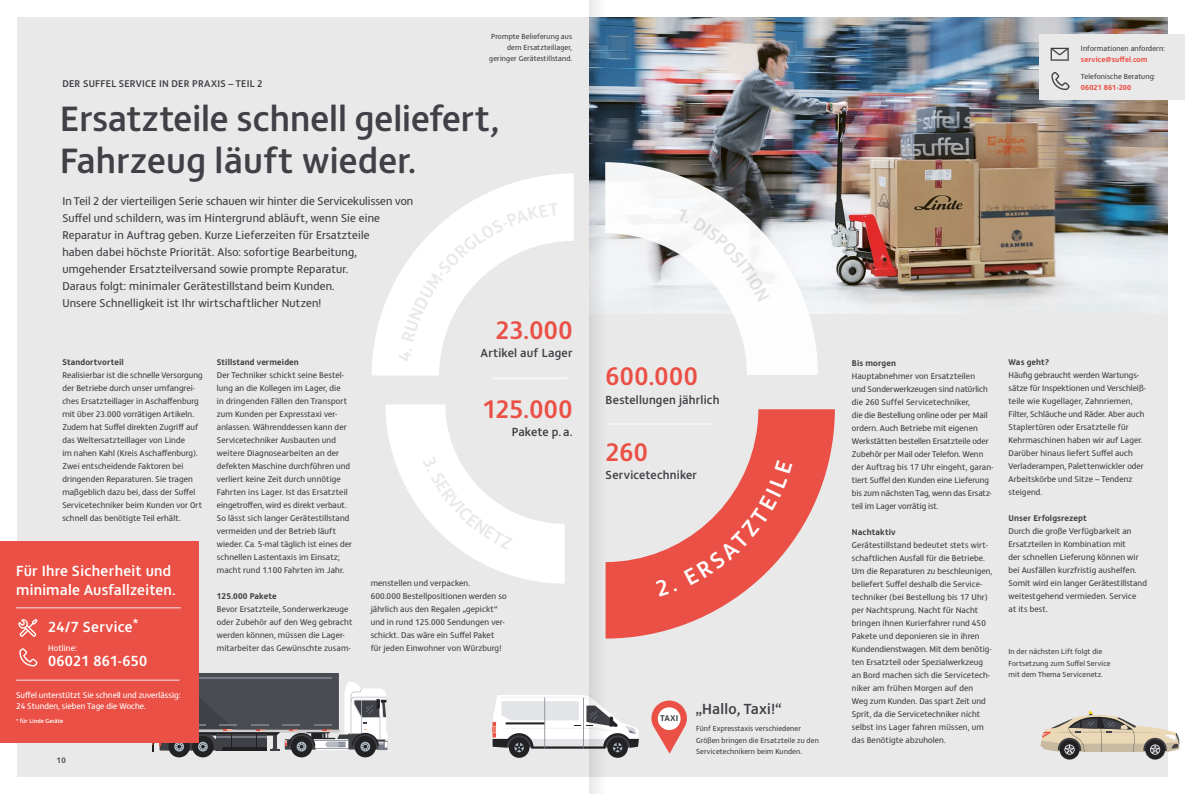
<style>
.page{position:relative;width:1185px;height:794px;background:#fff}
.page>*{position:absolute;margin:0;border:0;box-sizing:border-box;transform-origin:0 0}
.t1{font:500 36px/42px "FS Matthew";letter-spacing:-.005em;color:#404146}
.t2{font:500 26px "FS Matthew";letter-spacing:.02em;color:#ea5045}
.t3{font:500 15px/19.5px "FS Matthew";letter-spacing:.015em;color:#fff}
.t4{font:500 15px "FS Matthew";letter-spacing:.015em;color:#404146}
.t5{font:500 12px "FS Matthew";letter-spacing:.015em;color:#404146}
.t6{font:11.5px/17px "FS Matthew";letter-spacing:.015em;color:#404146}
.t7{font:500 10px "FS Matthew";letter-spacing:.02em;color:#404146}
.t8{font:8.5px/13px "FS Matthew";letter-spacing:.01em;color:#404146}
.t9{font:700 8.5px "FS Matthew";letter-spacing:.015em;color:#404146}
.t10{font:8.5px/11.5px "FS Matthew";letter-spacing:.005em;color:#fff}
.t11{font:500 8px "FS Matthew";color:#404146}
.t12{font:7.5px/11.5px "FS Matthew";letter-spacing:.015em;color:#404146}
.t13{font:700 7.5px "FS Matthew";letter-spacing:.015em;color:#ea5045}
.t14{font:500 6px "FS Matthew";letter-spacing:.005em;color:#fff}
</style>
<div class="page">
<div style="left:17px;top:17px;width:1151px;height:760px;background:#e9e9e9"></div>
<div style="left:168px;top:736px;width:22px;height:21px;background:#222225;border-radius:50%"></div>
<div style="left:192px;top:736px;width:22px;height:21px;background:#222225;border-radius:50%"></div>
<div style="left:291px;top:736px;width:21px;height:21px;background:#222225;border-radius:50%"></div>
<div style="left:355px;top:736px;width:21px;height:21px;background:#222225;border-radius:50%"></div>
<svg style="left:152px;top:673px;width:236px;height:79px"></svg>
<div style="left:509px;top:737px;width:20px;height:21px;background:#222225;border-radius:50%"></div>
<svg style="left:492px;top:695px;width:98px;height:57px"></svg>
<svg style="left:1041px;top:711px;width:139px;height:48px"></svg>
<img style="left:640px;top:17px;width:528px;height:296px">
<svg style="left:372px;top:173px;width:202px;height:202px"></svg>
<hr style="left:493px;top:378px;width:75px;height:1px;background:#fff">
<div style="left:0;top:541px;width:198px;height:202px;background:#ea5045"></div>
<hr style="left:16px;top:679px;width:163px;height:1px;background:#e9e9e9">
<hr style="left:16px;top:607px;width:165px;height:1px;background:#e9e9e9">
<svg style="left:640px;top:409px;width:195px;height:227px"></svg>
<svg style="left:640px;top:162px;width:178px;height:213px"></svg>
<hr style="left:607px;top:423px;width:104px;height:1px;background:#fff">
<div style="left:1040px;top:34px;width:145px;height:65px;background:#e9e9e9"></div>
<svg style="left:1051px;top:48px;width:18px;height:13px"></svg>
<svg style="left:1051px;top:72px;width:18px;height:18px"></svg>
<svg style="left:651px;top:700px;width:36px;height:53px"></svg>
<div style="left:658px;top:707px;width:23px;height:23px;background:#fff;border-radius:50%"></div>
<svg style="left:18px;top:619px;width:20px;height:17px"></svg>
<svg style="left:19px;top:648px;width:18px;height:18px"></svg>
<svg style="left:590px;top:0;width:50px;height:794px"></svg>
<svg style="left:398px;top:348px;width:14px;height:13px"></svg>
<svg style="left:402px;top:203px;width:157px;height:139px"></svg>
<svg style="left:386px;top:405px;width:179px;height:178px"></svg>
<svg style="left:655px;top:579px;width:23px;height:18px"></svg>
<svg style="left:684px;top:460px;width:108px;height:125px"></svg>
<svg style="left:676px;top:207px;width:94px;height:95px"></svg>
<p class="t7" style="left:62px;top:75px;width:202px">DER SUFFEL SERVICE IN DER PRAXIS – TEIL 2</p>
<p class="t12" style="left:489px;top:30px;width:84px;line-height:11px;text-align:right">Prompte Belieferung aus dem Ersatzteillager, geringer Gerätestillstand.</p>
<h1 class="t1" style="left:60px;top:94px;width:441px">Ersatzteile schnell geliefert,<br>Fahrzeug läuft wieder.</h1>
<p class="t6" style="left:62px;top:192px;width:352px">In Teil 2 der vierteiligen Serie schauen wir hinter die Servicekulissen von Suffel und schildern, was im Hintergrund abläuft, wenn Sie eine Reparatur in Auftrag geben. Kurze Lieferzeiten für Ersatzteile<br>haben dabei höchste Priorität. Also: sofortige Bearbeitung, umgehender Ersatzteilversand sowie prompte Reparatur.<br>Daraus folgt: minimaler Gerätestillstand beim Kunden.<br>Unsere Schnelligkeit ist Ihr wirtschaftlicher Nutzen!</p>
<p class="t9" style="left:62px;top:356px;width:63px">Standortvorteil</p>
<p class="t8" style="left:62px;top:368px;width:142px">Realisierbar ist die schnelle Versorgung der Betriebe durch unser umfangrei&shy;ches Ersatzteillager in Aschaffenburg mit über 23.000 vorrätigen Artikeln.<br>Zudem hat Suffel direkten Zugriff auf das Weltersatzteillager von Linde<br>im nahen Kahl (Kreis Aschaffenburg).<br>Zwei entscheidende Faktoren bei dringenden Reparaturen. Sie tragen maßgeblich dazu bei, dass der Suffel Servicetechniker beim Kunden vor Ort schnell das benötigte Teil erhält.</p>
<h3 class="t3" style="left:16px;top:559px;width:161px">Für Ihre Sicherheit und minimale Ausfallzeiten.</h3>
<h3 class="t3" style="left:48px;top:616px;width:92px">24/7 Service*</h3>
<h3 class="t3" style="left:48px;top:650px;width:101px">06021 861-650</h3>
<p class="t10" style="left:16px;top:688px;width:166px">Suffel unterstützt Sie schnell und zuverlässig:<br>24 Stunden, sieben Tage die Woche.</p>
<p class="t14" style="left:16px;top:716px;width:49px">* für Linde Geräte</p>
<p class="t10" style="left:48px;top:642px;width:30px">Hotline:</p>
<p class="t11" style="left:57px;top:753px;width:13px">1011</p>
<p class="t9" style="left:217px;top:355px;width:83px">Stillstand vermeiden</p>
<p class="t8" style="left:217px;top:368px;width:137px">Der Techniker schickt seine Bestel-- lung an die Kollegen im Lager, die<br>in dringenden Fällen den Transport zum Kunden per Expresstaxi ver&shy;anlassen. Währenddessen kann der Servicetechniker Ausbauten und weitere Diagnosearbeiten an der defekten Maschine durchführen und verliert keine Zeit durch unnötige Fahrten ins Lager. Ist das Ersatzteil eingetroffen, wird es direkt verbaut.<br>So lässt sich langer Gerätestillstand vermeiden und der Betrieb läuft wieder. Ca. 5-mal täglich ist eines der schnellen Lastentaxis im Einsatz; macht rund 1.100 Fahrten im Jahr.</p>
<p class="t9" style="left:217px;top:589px;width:61px">125.000 Pakete</p>
<p class="t8" style="left:217px;top:602px;width:137px">Bevor Ersatzteile, Sonderwerkzeuge oder Zubehör auf den Weg gebracht werden können, müssen die Lager&shy;mitarbeiter das Gewünschte zusam-</p>
<h2 class="t2" style="left:495px;top:309px;width:79px">23.000</h2>
<h3 class="t5" style="left:480px;top:343px;width:94px">Artikel auf Lager</h3>
<h2 class="t2" style="left:483px;top:388px;width:91px">125.000</h2>
<h3 class="t5" style="left:512px;top:422px;width:62px">Pakete p. a.</h3>
<p class="t8" style="left:371px;top:576px;width:137px">menstellen und verpacken.<br>600.000 Bestellpositionen werden so jährlich aus den Regalen „gepickt“ und in rund 125.000 Sendungen ver&shy;schickt. Das wäre ein Suffel Paket für jeden Einwohner von Würzburg!</p>
<p class="t12" style="left:1081px;top:42px;width:85px">Informationen anfordern:</p>
<p class="t13" style="left:1081px;top:53px;width:68px">service@suffel.com</p>
<p class="t12" style="left:1081px;top:70px;width:76px">Telefonische Beratung:</p>
<p class="t13" style="left:1081px;top:81px;width:52px">06021 861-200</p>
<h2 class="t2" style="left:606px;top:355px;width:94px">600.000</h2>
<h3 class="t5" style="left:606px;top:390px;width:115px">Bestellungen jährlich</h3>
<h2 class="t2" style="left:606px;top:431px;width:44px">260</h2>
<h3 class="t5" style="left:606px;top:466px;width:93px">Servicetechniker</h3>
<p class="t9" style="left:660px;top:711px;width:19px">TAXI</p>
<h3 class="t4" style="left:696px;top:697px;width:87px">„Hallo, Taxi!“</h3>
<p class="t12" style="left:696px;top:722px;width:124px">Fünf Expresstaxis verschiedener<br>Größen bringen die Ersatzteile zu den<br>Servicetechnikern beim Kunden.</p>
<p class="t9" style="left:852px;top:356px;width:46px">Bis morgen</p>
<p class="t8" style="left:852px;top:368px;width:143px">Hauptabnehmer von Ersatzteilen<br>und Sonderwerkzeugen sind natürlich die 260 Suffel Servicetechniker,<br>die die Bestellung online oder per Mail ordern. Auch Betriebe mit eigenen Werkstätten bestellen Ersatzteile oder Zubehör per Mail oder Telefon. Wenn der Auftrag bis 17 Uhr eingeht, garan&shy;tiert Suffel den Kunden eine Lieferung bis zum nächsten Tag, wenn das Ersatz&shy;teil im Lager vorrätig ist.</p>
<p class="t9" style="left:852px;top:525px;width:45px">Nachtaktiv</p>
<p class="t8" style="left:852px;top:537px;width:142px">Gerätestillstand bedeutet stets wirt&shy;schaftlichen Ausfall für die Betriebe.<br>Um die Reparaturen zu beschleunigen, beliefert Suffel deshalb die Service&shy;techniker (bei Bestellung bis 17 Uhr) per Nachtsprung. Nacht für Nacht bringen ihnen Kurierfahrer rund 450<br>Pakete und deponieren sie in ihren Kundendienstwagen. Mit dem benötig&shy;ten Ersatzteil oder Spezialwerkzeug an Bord machen sich die Servicetech&shy;niker am frühen Morgen auf den<br>Weg zum Kunden. Das spart Zeit und Sprit, da die Servicetechniker nicht selbst ins Lager fahren müssen, um das Benötigte abzuholen.</p>
<p class="t9" style="left:1008px;top:355px;width:42px">Was geht?</p>
<p class="t8" style="left:1008px;top:368px;width:139px">Häufig gebraucht werden Wartungs&shy;sätze für Inspektionen und Verschleiß&shy;teile wie Kugellager, Zahnriemen, Filter, Schläuche und Räder. Aber auch Staplertüren oder Ersatzteile für Kehrmaschinen haben wir auf Lager.<br>Darüber hinaus liefert Suffel auch Verladerampen, Palettenwickler oder Arbeitskörbe und Sitze – Tendenz steigend.</p>
<p class="t9" style="left:1008px;top:511px;width:80px">Unser Erfolgsrezept</p>
<p class="t8" style="left:1008px;top:524px;width:140px">Durch die große Verfügbarkeit an<br>Ersatzteilen in Kombination mit<br>der schnellen Lieferung können wir bei Ausfällen kurzfristig aushelfen.<br>Somit wird ein langer Gerätestillstand weitestgehend vermieden. Service<br>at its best.</p>
<p class="t12" style="left:1008px;top:645px;width:104px">In der nächsten Lift folgt die<br>Fortsetzung zum Suffel Service mit dem Thema Servicenetz.</p>
</div>
